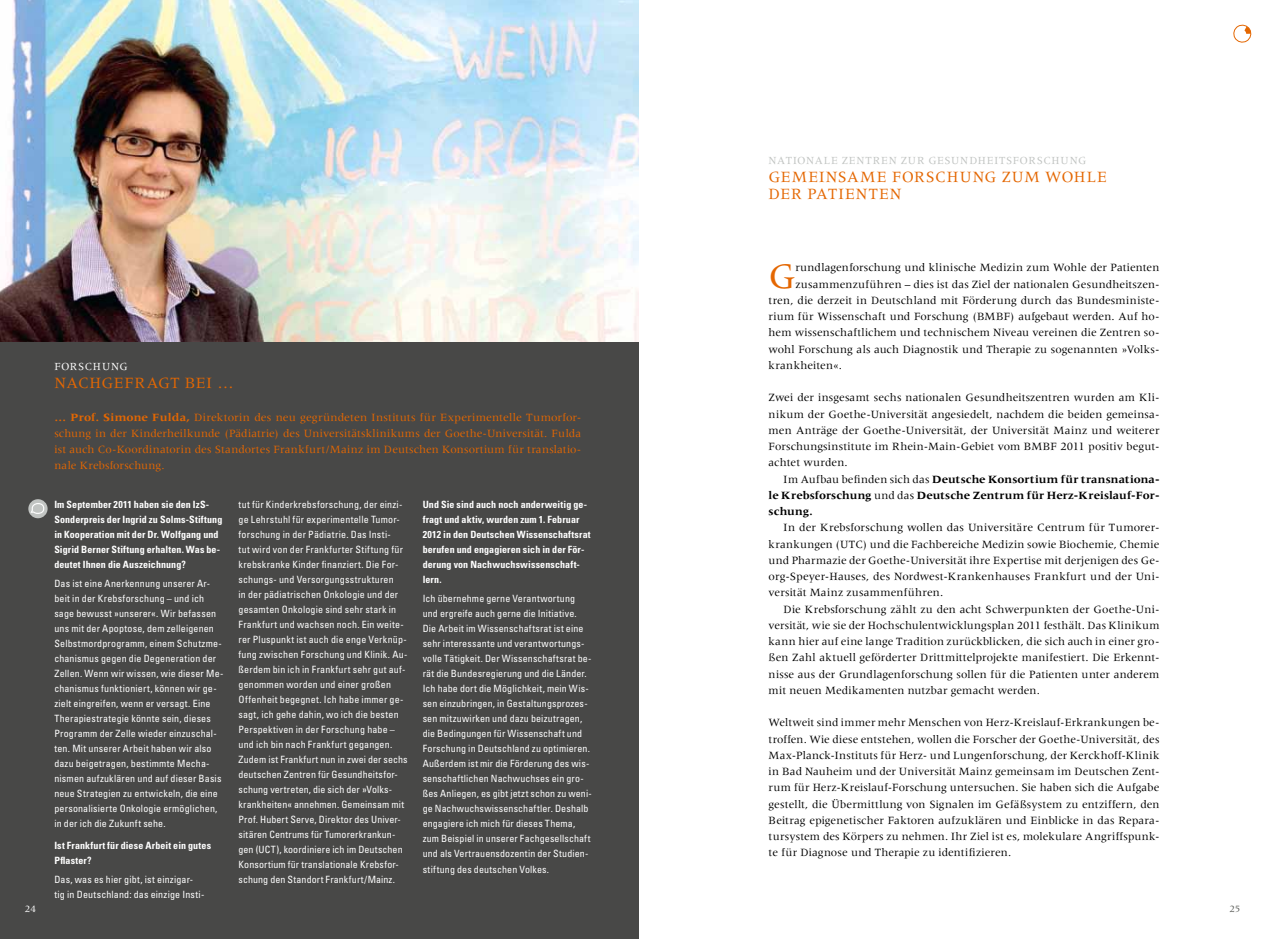
<style>
.page{position:relative;width:1276px;height:939px;background:#fff}
.page>*{position:absolute;margin:0;border:0;box-sizing:border-box;transform-origin:0 0}
.t1{font:37.12px "Meridien LT Std";color:#e46702}
.t2{font:16.25px "Meridien LT Std";letter-spacing:.025em;color:#e46702}
.t3{font:11.5px/16.2px "Meridien LT Std";letter-spacing:.01em;color:#000;text-align:justify}
.t4{font:11.5px/16.2px "Meridien LT Std";letter-spacing:.01em;color:#e46702;text-align:justify}
.t5{font:700 11.5px/16.2px "Meridien LT Std";letter-spacing:.005em;color:#000;text-align:justify}
.t6{font:11.25px "Meridien LT Std";color:#c1c4c2}
.t7{font:11.25px "Meridien LT Std";color:#fff}
.t8{font:condensed 10px/15px "Univers LT Std";letter-spacing:.015em;color:#fff}
.t9{font:700 condensed 10px/15px "Univers LT Std";letter-spacing:.01em;color:#fff}
.t10{font:10px "Meridien LT Std";color:#fff}
.t11{font:10px "Meridien LT Std";color:#5b5d59}
.s1{font-weight:700}
.s2{font-weight:400}
.s3{color:#5b5d59}
</style>
<div class="page">
<div style="left:0;top:0;width:638px;height:939px;background:#484847"></div>
<svg style="left:28px;top:499px;width:20px;height:19px"></svg>
<svg style="left:31px;top:503px;width:13px;height:11px"></svg>
<img style="left:0;top:0;width:638px;height:342px">
<svg style="left:1233px;top:24px;width:19px;height:19px"></svg>
<p class="t7" style="left:54px;top:361px;width:16px">Forschung</p>
<h2 class="t2" style="left:54px;top:374px;width:25px">Nachgefragt</h2>
<h2 class="t2" style="left:185px;top:374px;width:10px">bei</h2>
<h2 class="t2" style="left:217px;top:374px;width:18px">…</h2>
<p class="t4" style="left:54px;top:409px;width:528px"><span class="s1">… Prof. Simone Fulda,</span> Direktorin des neu gegründeten Instituts für Experimentelle Tumorfor&shy;schung in der Kinderheilkunde (Pädiatrie) des Universitätsklinikums der Goethe-Universität. Fulda ist auch Co-Koordinatorin des Standortes Frankfurt/Mainz im Deutschen Konsortium für translatio&shy;nale Krebsforschung.</p>
<p class="t9" style="left:54px;top:497px;width:170px">Im September 2011 haben sie den IzS-Sonderpreis der Ingrid zu Solms-Stiftung in Kooperation mit der Dr. Wolfgang und Sigrid Berner Stiftung erhalten. Was be&shy;deutet Ihnen die Auszeichnung?</p>
<p class="t8" style="left:54px;top:575px;width:170px">Das ist eine Anerkennung unserer Ar&shy;beit in der Krebsforschung – und ich sage bewusst »unserer«. Wir befassen uns mit der Apoptose, dem zelleigenen Selbstmordprogramm, einem Schutzme&shy;chanismus gegen die Degeneration der Zellen. Wenn wir wissen, wie dieser Me&shy;chanismus funktioniert, können wir ge&shy;zielt eingreifen, wenn er versagt. Eine Therapiestrategie könnte sein, dieses Programm der Zelle wieder einzuschal&shy;ten. Mit unserer Arbeit haben wir also dazu beigetragen, bestimmte Mecha&shy;nismen aufzuklären und auf dieser Basis neue Strategien zu entwickeln, die eine personalisierte Onkologie ermöglichen, in der ich die Zukunft sehe.</p>
<p class="t9" style="left:54px;top:838px;width:158px">Ist Frankfurt für diese Arbeit ein gutes<br>Pflaster?</p>
<p class="t8" style="left:54px;top:872px;width:152px">Das, was es hier gibt, ist einzigar&shy;tig in Deutschland: das einzige Insti-</p>
<p class="t8" style="left:238px;top:497px;width:171px">tut für Kinderkrebsforschung, der einzi&shy;ge Lehrstuhl für experimentelle Tumor&shy;forschung in der Pädiatrie. Das Insti-<br>tut wird von der Frankfurter Stiftung für krebskranke Kinder finanziert. Die For&shy;schungs- und Versorgungsstrukturen<br>in der pädiatrischen Onkologie und der gesamten Onkologie sind sehr stark in Frankfurt und wachsen noch. Ein weite&shy;rer Pluspunkt ist auch die enge Verknüp&shy;fung zwischen Forschung und Klinik. Au&shy;ßerdem bin ich in Frankfurt sehr gut auf&shy;genommen worden und einer großen Offenheit begegnet. Ich habe immer ge&shy;sagt, ich gehe dahin, wo ich die besten Perspektiven in der Forschung habe – und ich bin nach Frankfurt gegangen.<br>Zudem ist Frankfurt nun in zwei der sechs deutschen Zentren für Gesundheitsfor&shy;schung vertreten, die sich der »Volks&shy;krankheiten« annehmen. Gemeinsam mit Prof. Hubert Serve, Direktor des Univer&shy;sitären Centrums für Tumorerkrankun&shy;gen (UCT), koordiniere ich im Deutschen Konsortium für translationale Krebsfor&shy;schung den Standort Frankfurt/Mainz.</p>
<p class="t9" style="left:423px;top:497px;width:169px">Und Sie sind auch noch anderweitig ge&shy;fragt und aktiv, wurden zum 1. Februar<br>2012 in den Deutschen Wissenschaftsrat berufen und engagieren sich in der För&shy;derung von Nachwuchswissenschaft&shy;lern.</p>
<p class="t8" style="left:423px;top:590px;width:171px">Ich übernehme gerne Verantwortung und ergreife auch gerne die Initiative.<br>Die Arbeit im Wissenschaftsrat ist eine sehr interessante und verantwortungs&shy;volle Tätigkeit. Der Wissenschaftsrat be&shy;rät die Bundesregierung und die Länder.<br>Ich habe dort die Möglichkeit, mein Wis&shy;sen einzubringen, in Gestaltungsprozes&shy;sen mitzuwirken und dazu beizutragen, die Bedingungen für Wissenschaft und Forschung in Deutschland zu optimieren.<br>Außerdem ist mir die Förderung des wis&shy;senschaftlichen Nachwuchses ein gro&shy;ßes Anliegen, es gibt jetzt schon zu weni&shy;ge Nachwuchswissenschaftler. Deshalb engagiere ich mich für dieses Thema, zum Beispiel in unserer Fachgesellschaft und als Vertrauensdozentin der Studien-</p>
<p class="t8" style="left:423px;top:862px;width:128px">stiftung des deutschen Volkes.</p>
<p class="t6" style="left:768px;top:154px;width:18px">Nationale</p>
<p class="t6" style="left:841px;top:154px;width:17px">Zentren</p>
<p class="t6" style="left:901px;top:154px;width:9px">zur</p>
<p class="t6" style="left:928px;top:154px;width:18px">Gesundheitsforschung</p>
<h2 class="t2" style="left:768px;top:168px;width:25px">Gemeinsame</h2>
<h2 class="t2" style="left:892px;top:168px;width:23px">Forschung</h2>
<h2 class="t2" style="left:1002px;top:168px;width:14px">zum</h2>
<h2 class="t2" style="left:1045px;top:168px;width:28px">Wohle</h2>
<h2 class="t2" style="left:768px;top:185px;width:12px">der</h2>
<h2 class="t2" style="left:807px;top:185px;width:21px">Patienten</h2>
<h1 class="t1" style="left:768px;top:255px;width:28px">G</h1>
<p class="t3" style="left:795px;top:260px;width:365px">rundlagenforschung und klinische Medizin zum Wohle der Patienten</p>
<p class="t3" style="left:795px;top:276px;width:365px">zusammenzuführen – dies ist das Ziel der nationalen Gesundheitszen-</p>
<p class="t3" style="left:768px;top:292px;width:392px">tren, die derzeit in Deutschland mit Förderung durch das Bundesministe-</p>
<p class="t3" style="left:768px;top:308px;width:392px">rium für Wissenschaft und Forschung (BMBF) aufgebaut werden. Auf ho-</p>
<p class="t3" style="left:768px;top:325px;width:392px">hem wissenschaftlichem und technischem Niveau vereinen die Zentren so-</p>
<p class="t3" style="left:768px;top:341px;width:392px">wohl Forschung als auch Diagnostik und Therapie zu sogenannten »Volks-</p>
<p class="t3" style="left:768px;top:357px;width:75px">krankheiten«.</p>
<p class="t3" style="left:768px;top:390px;width:392px">Zwei der insgesamt sechs nationalen Gesundheitszentren wurden am Kli&shy;nikum der Goethe-Universität angesiedelt, nachdem die beiden gemeinsa&shy;men Anträge der Goethe-Universität, der Universität Mainz und weiterer Forschungsinstitute im Rhein-Main-Gebiet vom BMBF 2011 positiv begut&shy;achtet wurden.</p>
<p class="t5" style="left:768px;top:471px;width:392px;text-indent:15px"><span class="s2">Im Aufbau befinden sich das</span> Deutsche Konsortium für transnationa&shy;le Krebsforschung <span class="s2">und das</span> Deutsche Zentrum für Herz-Kreislauf-For&shy;schung.</p>
<p class="t3" style="left:768px;top:520px;width:392px;text-indent:15px">In der Krebsforschung wollen das Universitäre Centrum für Tumorer&shy;krankungen (UTC) und die Fachbereiche Medizin sowie Biochemie, Chemie und Pharmazie der Goethe-Universität ihre Expertise mit derjenigen des Ge&shy;org-Speyer-Hauses, des Nordwest-Krankenhauses Frankfurt und der Uni&shy;versität Mainz zusammenführen.</p>
<p class="t3" style="left:768px;top:601px;width:392px;text-indent:15px">Die Krebsforschung zählt zu den acht Schwerpunkten der Goethe-Uni&shy;versität, wie sie der Hochschulentwicklungsplan 2011 festhält. Das Klinikum kann hier auf eine lange Tradition zurückblicken, die sich auch in einer gro&shy;ßen Zahl aktuell geförderter Drittmittelprojekte manifestiert. Die Erkennt&shy;nisse aus der Grundlagenforschung sollen für die Patienten unter anderem mit neuen Medikamenten nutzbar gemacht werden.</p>
<p class="t3" style="left:768px;top:715px;width:392px">Weltweit sind immer mehr Menschen von Herz-Kreislauf-Erkrankungen be&shy;troffen. Wie diese entstehen, wollen die Forscher der Goethe-Universität, des Max-Planck-Instituts für Herz- und Lungenforschung, der Kerckhoff-Klinik in Bad Nauheim und der Universität Mainz gemeinsam im Deutschen Zent&shy;rum für Herz-Kreislauf-Forschung untersuchen. Sie haben sich die Aufgabe gestellt, die Übermittlung von Signalen im Gefäßsystem zu entziffern, den Beitrag epigenetischer Faktoren aufzuklären und Einblicke in das Repara&shy;tursystem des Körpers zu nehmen. Ihr Ziel ist es, molekulare Angriffspunk&shy;te für Diagnose und Therapie zu identifizieren.</p>
<p class="t10" style="left:25px;top:903px;width:23px">24<span class="s3">24</span></p>
<p class="t11" style="left:1229px;top:903px;width:13px">25</p>
</div>
